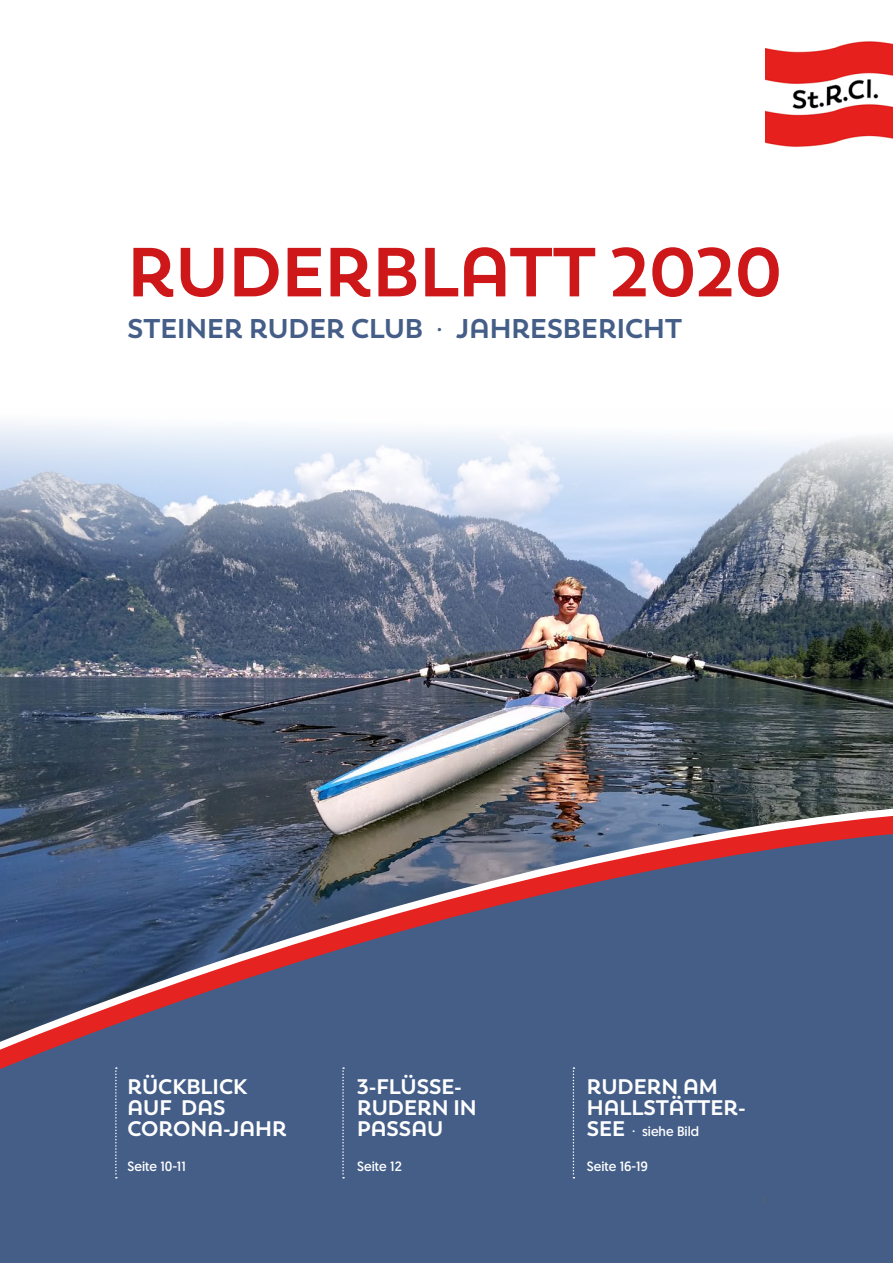
<style>
.page{position:relative;width:893px;height:1263px;background:#fff}
.page>*{position:absolute;margin:0;border:0;box-sizing:border-box;transform-origin:0 0}
.t1{font:700 69px "Trenda";color:#cd1719}
.t2{font:700 27px "Trenda";color:#445e88}
.t3{font:700 21px/21px "Trenda";color:#fff}
.t4{font:13.5px "Geomanist";color:#fff}
.s1{font-family:"Avenir";font-weight:400}
.s2{font-family:"Trenda";font-weight:700;font-size:21px}
</style>
<div class="page">
<img style="left:0;top:422px;width:893px;height:318px">
<svg style="left:0;top:740px;width:893px;height:523px;background:#4f5d7d"></svg>
<svg style="left:115px;top:1067px;width:2px;height:111px"></svg>
<svg style="left:342px;top:1067px;width:2px;height:111px"></svg>
<svg style="left:573px;top:1067px;width:1px;height:111px"></svg>
<img style="left:765px;top:41px;width:128px;height:106px">
<h1 class="t1" style="left:128px;top:229px;width:656px">RUDERBLATT 2020</h1>
<p class="t2" style="left:128px;top:312px;width:556px">STEINER RUDER CLUB <span class="s1">·</span> JAHRESBERICHT</p>
<p class="t3" style="left:128px;top:1077px;width:161px">RÜCKBLICK<br>AUF DAS<br>CORONA-JAHR</p>
<p class="t4" style="left:128px;top:1157px;width:60px">Seite 10-11</p>
<p class="t3" style="left:357px;top:1077px;width:121px">3-FLÜSSE-<br>RUDERN IN<br>PASSAU</p>
<p class="t4" style="left:357px;top:1157px;width:46px">Seite 12</p>
<p class="t3" style="left:587px;top:1077px;width:160px">RUDERN AM<br>HALLSTÄTTER-</p>
<p class="t4" style="left:587px;top:1123px;width:114px"><span class="s2">SEE</span> · siehe Bild</p>
<p class="t4" style="left:587px;top:1157px;width:63px">Seite 16-19</p>
</div>
